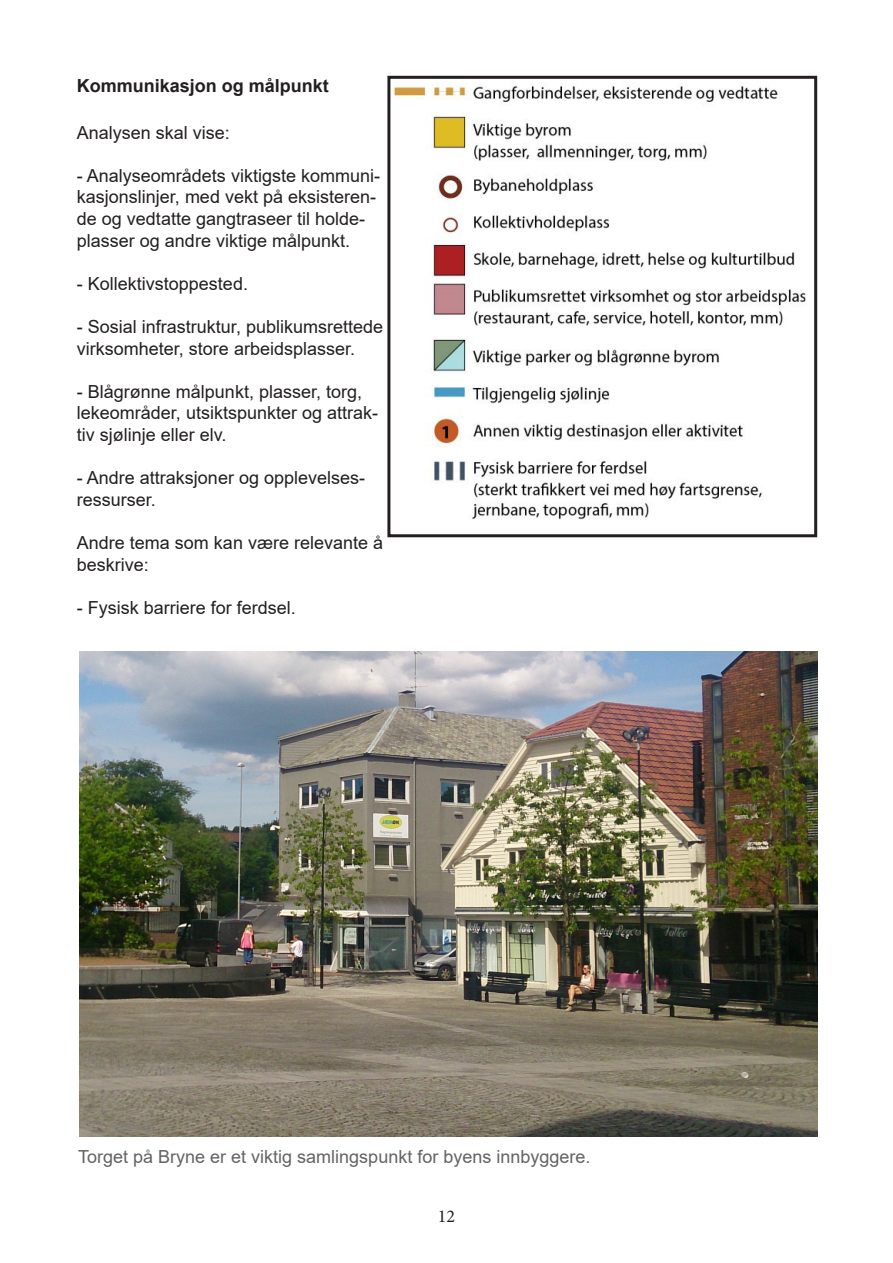
<style>
.page{position:relative;width:893px;height:1263px;background:#fff}
.page>*{position:absolute;margin:0;border:0;box-sizing:border-box;transform-origin:0 0}
.t1{font:18px/21.6px "Arial";color:#231f20}
.t2{font:18px "Arial";color:#636366}
.t3{font:700 18px "Arial";color:#231f20}
.t4{font:18px "Minion Pro";color:#231f20}
</style>
<div class="page">
<img style="left:391px;top:85px;width:415px;height:435px">
<div style="left:387px;top:76px;width:430px;height:461px;border:3px solid #231f20"></div>
<img style="left:79px;top:651px;width:738px;height:485px">
<p class="t3" style="left:77px;top:73px;width:254px">Kommunikasjon og målpunkt</p>
<p class="t1" style="left:77px;top:121px;width:155px">Analysen skal vise:</p>
<p class="t1" style="left:77px;top:165px;width:305px">- Analyseområdets viktigste kommuni&shy;kasjonslinjer, med vekt på eksisteren&shy;de og vedtatte gangtraseer til holde&shy;plasser og andre viktige målpunkt.</p>
<p class="t1" style="left:77px;top:273px;width:173px">- Kollektivstoppested.</p>
<p class="t1" style="left:77px;top:316px;width:308px">- Sosial infrastruktur, publikumsrettede virksomheter, store arbeidsplasser.</p>
<p class="t1" style="left:77px;top:381px;width:303px">- Blågrønne målpunkt, plasser, torg, lekeområder, utsiktspunkter og attrak&shy;tiv sjølinje eller elv.</p>
<p class="t1" style="left:77px;top:467px;width:290px">- Andre attraksjoner og opplevelses&shy;ressurser.</p>
<p class="t1" style="left:77px;top:532px;width:308px">Andre tema som kan være relevante å beskrive:</p>
<p class="t1" style="left:77px;top:597px;width:221px">- Fysisk barriere for ferdsel.</p>
<p class="t2" style="left:78px;top:1144px;width:514px">Torget på Bryne er et viktig samlingspunkt for byens innbyggere.</p>
<p class="t4" style="left:438px;top:1204px;width:19px">12</p>
</div>
